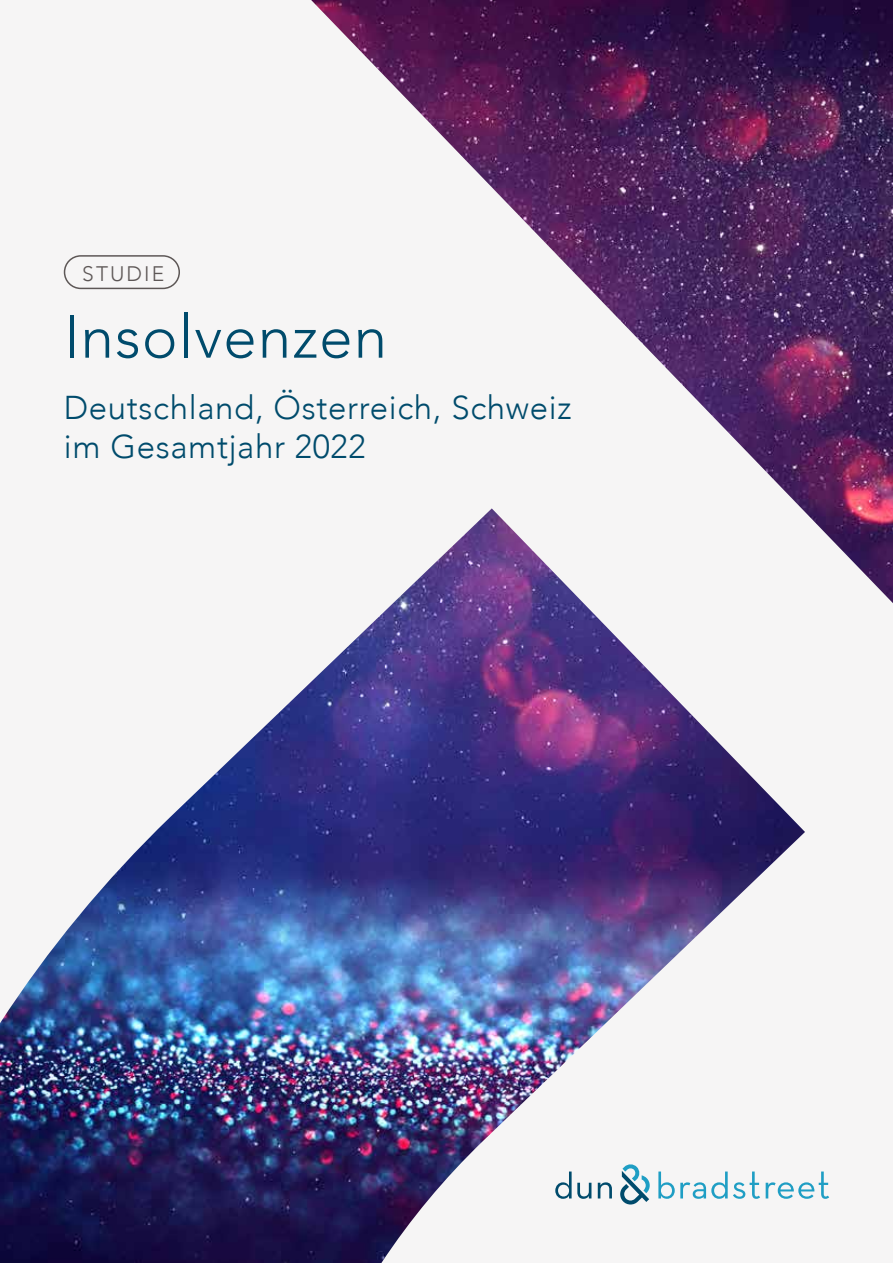
<style>
.page{position:relative;width:893px;height:1263px;background:#fff}
.page>*{position:absolute;margin:0;border:0;box-sizing:border-box;transform-origin:0 0}
.t1{font:300 60px "Avenir";letter-spacing:.02em;color:#004b6c}
.t2{font:300 33px/39.6px "Avenir";letter-spacing:.02em;color:#004b6c}
.t3{font:300 21px "Avenir";letter-spacing:.1em;color:#5d5756}
</style>
<div class="page">
<img style="left:0;top:0;width:893px;height:1263px">
<p class="t3" style="left:82px;top:261px;width:84px">STUDIE</p>
<h1 class="t1" style="left:64px;top:301px;width:325px">Insolvenzen</h1>
<p class="t2" style="left:64px;top:387px;width:509px">Deutschland, Österreich, Schweiz im Gesamtjahr 2022</p>
</div>
